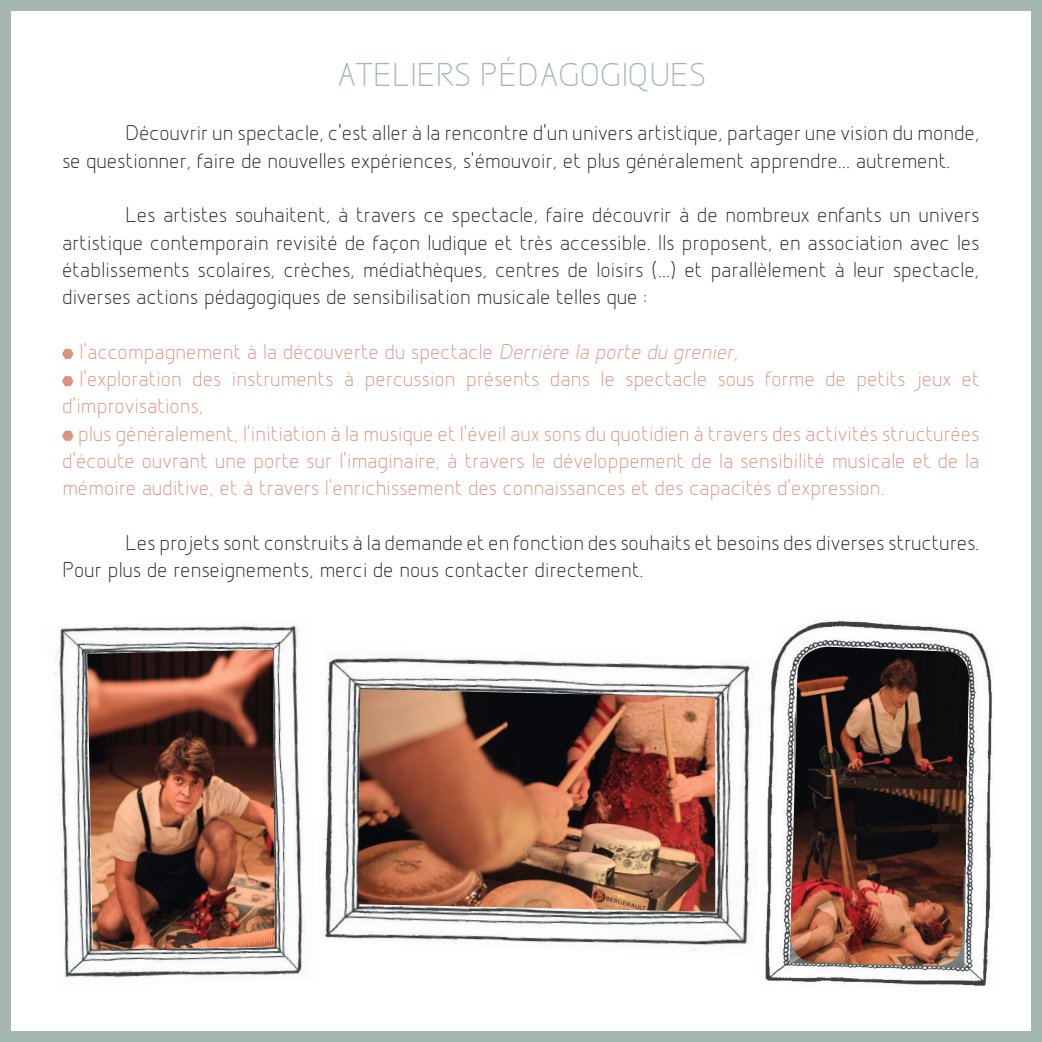
<style>
.page{position:relative;width:1042px;height:1042px;background:#a4b6b0}
.page>*{position:absolute;margin:0;border:0;box-sizing:border-box;transform-origin:0 0}
.t1{font:35px "Designio";color:#a4b6b0}
.t2{font:22.75px/27.3px "Designio";color:#231f20}
.t3{font:22.75px/27.3px "Designio";color:#de917f}
.s1{font-style:italic}
</style>
<div class="page">
<div style="left:11px;top:11px;width:1020px;height:1020px;background:#fff"></div>
<svg style="left:62px;top:349px;width:12px;height:10px"></svg>
<svg style="left:62px;top:376px;width:12px;height:10px"></svg>
<svg style="left:62px;top:431px;width:12px;height:10px"></svg>
<img style="left:324px;top:657px;width:427px;height:293px">
<img style="left:358px;top:689px;width:357px;height:223px">
<img style="left:55px;top:625px;width:248px;height:353px">
<img style="left:87px;top:650px;width:188px;height:299px">
<img style="left:765px;top:620px;width:227px;height:367px">
<img style="left:790px;top:646px;width:179px;height:320px">
<p class="t1" style="left:336px;top:56px;width:371px">ATELIERS PÉDAGOGIQUES</p>
<p class="t2" style="left:62px;top:120px;width:919px;text-indent:63px">Découvrir un spectacle, c’est aller à la rencontre d’un univers artistique, partager une vision du monde, se questionner, faire de nouvelles expériences, s’émouvoir, et plus généralement apprendre... autrement.</p>
<p class="t2" style="left:62px;top:202px;width:919px;text-align:justify;text-indent:63px">Les artistes souhaitent, à travers ce spectacle, faire découvrir à de nombreux enfants un univers artistique contemporain revisité de façon ludique et très accessible. Ils proposent, en association avec les établissements scolaires, crèches, médiathèques, centres de loisirs (...) et parallèlement à leur spectacle, diverses actions pédagogiques de sensibilisation musicale telles que :</p>
<p class="t3" style="left:79px;top:338px;width:660px">l’accompagnement à la découverte du spectacle <span class="s1">Derrière la porte du grenier</span>,</p>
<p class="t3" style="left:62px;top:366px;width:919px;text-indent:17px">l’exploration des instruments à percussion présents dans le spectacle sous forme de petits jeux et d’improvisations,</p>
<p class="t3" style="left:62px;top:420px;width:919px;text-align:justify;text-indent:16px">plus généralement, l’initiation à la musique et l’éveil aux sons du quotidien à travers des activités structurées d’écoute ouvrant une porte sur l’imaginaire, à travers le développement de la sensibilité musicale et de la mémoire auditive, et à travers l’enrichissement des connaissances et des capacités d’expression.</p>
<p class="t2" style="left:62px;top:529px;width:919px;text-indent:63px">Les projets sont construits à la demande et en fonction des souhaits et besoins des diverses structures.<br>Pour plus de renseignements, merci de nous contacter directement.</p>
</div>
